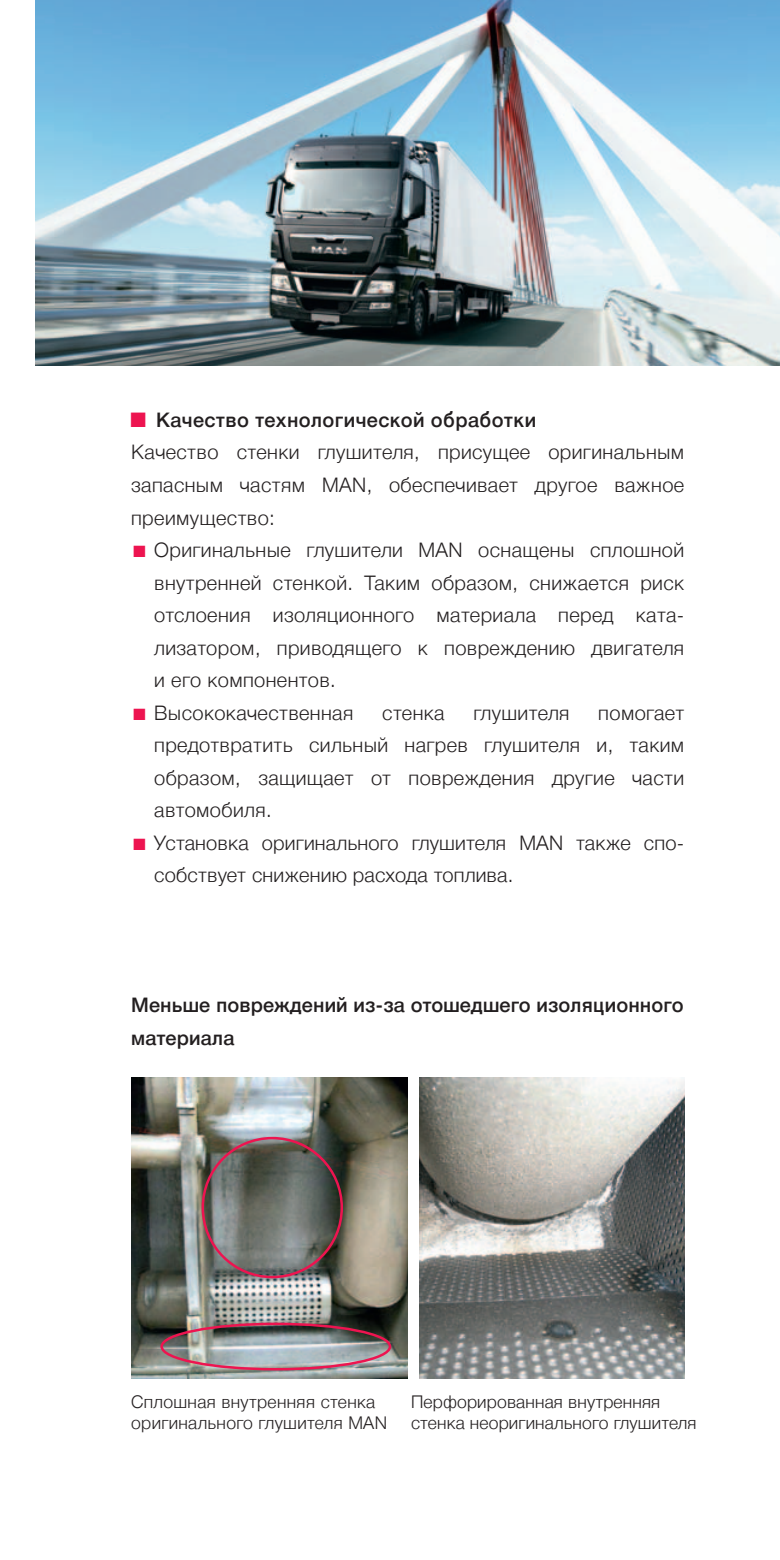
<style>
.page{position:relative;width:780px;height:1560px;background:#fff}
.page>*{position:absolute;margin:0;border:0;box-sizing:border-box;transform-origin:0 0}
.t1{font:300 20px/32.5px "Man Global";letter-spacing:.02em;color:#231f20}
.t2{font:500 20px/32.5px "Man Global";letter-spacing:.005em;color:#231f20}
.t3{font:300 17.5px/21px "Man Global";letter-spacing:.01em;color:#231f20}
.s1{font-family:"Man Global Condensed";font-weight:400;color:#ed1450}
.s2{font-weight:500}
.s3{font-style:italic;color:#ed1450}
</style>
<div class="page">
<img style="left:35px;top:0;width:745px;height:365px">
<img style="left:131px;top:1077px;width:276px;height:301px">
<img style="left:420px;top:1077px;width:264px;height:301px">
<div style="left:160px;top:1322px;width:231px;height:48px;border:2px solid #ed1450;border-radius:50%"></div>
<p class="t1" style="left:131px;top:403px;width:554px"><span class="s1">■</span> <span class="s2">Качество технологической обработки<br></span>Качество стенки глушителя, присущее оригинальным запасным частям MAN, обеспечивает другое важное преимущество:</p>
<p class="t1" style="left:154px;top:533px;width:531px;text-align:justify;text-indent:-23px"><span class="s3">■</span> Оригинальные глушители MAN оснащены сплошной внутренней стенкой. Таким образом, снижается риск отслоения изоляционного материала перед ката&shy;лизатором, приводящего к повреждению двигателя и его компонентов.</p>
<p class="t1" style="left:131px;top:695px;width:224px"><span class="s3">■</span> Высококачественная</p>
<p class="t1" style="left:382px;top:695px;width:64px">стенка</p>
<p class="t1" style="left:473px;top:695px;width:98px">глушителя</p>
<p class="t1" style="left:154px;top:695px;width:531px;text-align:justify;text-indent:444px">помогает предотвратить сильный нагрев глушителя и, таким образом, защищает от повреждения другие части автомобиля.</p>
<p class="t1" style="left:154px;top:825px;width:531px;text-indent:-23px"><span class="s3">■</span> Установка оригинального глушителя MAN также спо&shy;собствует снижению расхода топлива.</p>
<p class="t2" style="left:131px;top:988px;width:554px">Меньше повреждений из-за отошедшего изоляционного материала</p>
<p class="t3" style="left:131px;top:1390px;width:257px">Сплошная внутренняя стенка оригинального глушителя MAN</p>
<p class="t3" style="left:411px;top:1390px;width:287px">Перфорированная внутренняя стенка неоригинального глушителя</p>
</div>
